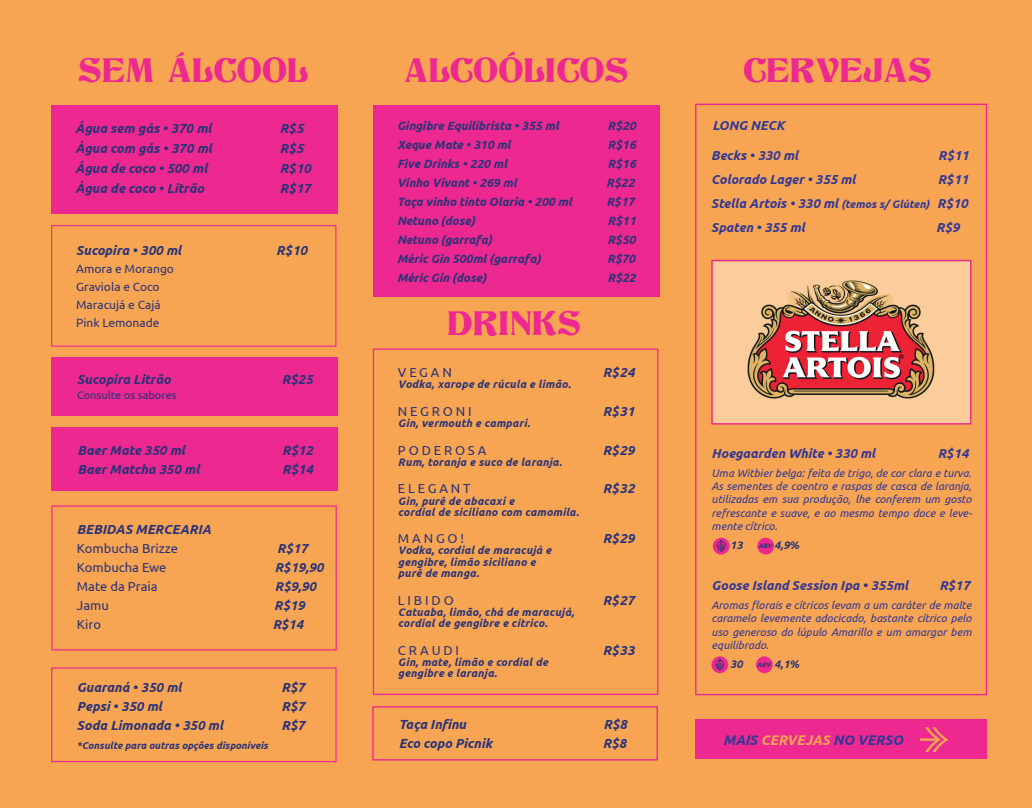
<style>
.page{position:relative;width:1032px;height:808px;background:#fff}
.page>*{position:absolute;margin:0;border:0;box-sizing:border-box;transform-origin:0 0}
.t1{font:36px "Titania";color:#ed2890}
.t2{font:italic 700 14px "Ubuntu";color:#323795}
.t3{font:italic 700 13.2px "Ubuntu";color:#2a3378}
.t4{font:italic 700 13px/24px "Ubuntu";color:#323795;text-align:justify}
.t5{font:13px "Ubuntu";color:#2a3378}
.t6{font:13px "Ubuntu";letter-spacing:.19em;color:#2a3378}
.t7{font:italic 700 13px "Ubuntu";color:#2a3378}
.t8{font:13px "Ubuntu";letter-spacing:.22em;color:#2a3378}
.t9{font:italic 700 12px "Ubuntu";color:#2a3378}
.t10{font:12px/18px "Ubuntu";color:#2a3378}
.t11{font:italic 11px/13.2px "Ubuntu";color:#323795;text-align:justify}
.t12{font:italic 700 11px/11.2px "Ubuntu";letter-spacing:.02em;color:#2a3378}
.t13{font:11px "Ubuntu";color:#2a3378}
.t14{font:italic 700 10px "Ubuntu";color:#2a3378}
.t15{font:italic 700 6.6px "Ubuntu";letter-spacing:-.015em;color:#2a3378}
.s1{font-size:11px}
.s2{font-size:13.2px;color:#2a3378}
.s3{color:#f8a553}
</style>
<div class="page">
<div style="left:0;top:0;width:1031px;height:807px;background:#f8a553"></div>
<div style="left:695px;top:104px;width:292px;height:591px;border:1px solid #ed2890"></div>
<div style="left:372px;top:706px;width:285px;height:54px;border:1px solid #ed2890"></div>
<div style="left:51px;top:225px;width:285px;height:121px;border:1px solid #ed2890"></div>
<div style="left:373px;top:348px;width:285px;height:346px;border:1px solid #ed2890"></div>
<div style="left:51px;top:667px;width:285px;height:95px;border:1px solid #ed2890"></div>
<div style="left:51px;top:505px;width:286px;height:145px;border:1px solid #ed2890"></div>
<div style="left:373px;top:105px;width:287px;height:192px;background:#ed2890"></div>
<div style="left:51px;top:105px;width:286px;height:108px;background:#ed2890"></div>
<div style="left:52px;top:357px;width:286px;height:59px;background:#ed2890"></div>
<div style="left:51px;top:427px;width:287px;height:64px;background:#ed2890"></div>
<div style="left:695px;top:719px;width:291px;height:39px;background:#ed2890"></div>
<svg style="left:920px;top:727px;width:28px;height:24px"></svg>
<svg style="left:712px;top:537px;width:17px;height:17px"></svg>
<svg style="left:716px;top:540px;width:9px;height:12px"></svg>
<div style="left:757px;top:537px;width:17px;height:17px;background:#ed2890;border-radius:50%"></div>
<svg style="left:711px;top:656px;width:17px;height:17px"></svg>
<svg style="left:715px;top:658px;width:9px;height:12px"></svg>
<div style="left:755px;top:656px;width:17px;height:17px;background:#ed2890;border-radius:50%"></div>
<svg style="left:711px;top:260px;width:260px;height:164px;background:#fabc98"></svg>
<img style="left:725px;top:268px;width:230px;height:148px">
<h1 class="t1" style="left:79px;top:49px;width:232px">SEM ÁLCOOL</h1>
<h1 class="t1" style="left:404px;top:49px;width:226px">ALCOÓLICOS</h1>
<h1 class="t1" style="left:743px;top:49px;width:190px">CERVEJAS</h1>
<p class="t3" style="left:75px;top:120px;width:138px">Água sem gás • 370 ml</p>
<p class="t3" style="left:280px;top:120px;width:25px">R$5</p>
<p class="t3" style="left:75px;top:140px;width:138px">Água com gás • 370 ml</p>
<p class="t3" style="left:280px;top:140px;width:25px">R$5</p>
<p class="t3" style="left:75px;top:160px;width:134px">Água de coco • 500 ml</p>
<p class="t3" style="left:280px;top:160px;width:33px">R$10</p>
<p class="t3" style="left:75px;top:180px;width:130px">Água de coco • Litrão</p>
<p class="t3" style="left:280px;top:180px;width:33px">R$17</p>
<p class="t3" style="left:76px;top:242px;width:107px">Sucopira • 300 ml</p>
<p class="t3" style="left:276px;top:242px;width:33px">R$10</p>
<p class="t10" style="left:76px;top:259px;width:99px">Amora e Morango<br>Graviola e Coco<br>Maracujá e Cajá<br>Pink Lemonade</p>
<p class="t3" style="left:77px;top:371px;width:95px">Sucopira Litrão</p>
<p class="t3" style="left:282px;top:371px;width:33px">R$25</p>
<p class="t13" style="left:77px;top:388px;width:101px">Consulte os sabores</p>
<p class="t3" style="left:77px;top:442px;width:109px">Baer Mate 350 ml</p>
<p class="t3" style="left:282px;top:442px;width:33px">R$12</p>
<p class="t3" style="left:77px;top:461px;width:124px">Baer Matcha 350 ml</p>
<p class="t3" style="left:282px;top:461px;width:33px">R$14</p>
<p class="t3" style="left:77px;top:521px;width:136px">BEBIDAS MERCEARIA</p>
<p class="t5" style="left:77px;top:540px;width:103px">Kombucha Brizze</p>
<p class="t7" style="left:277px;top:540px;width:32px">R$17</p>
<p class="t5" style="left:77px;top:559px;width:91px">Kombucha Ewe</p>
<p class="t7" style="left:275px;top:559px;width:50px">R$19,90</p>
<p class="t5" style="left:77px;top:578px;width:82px">Mate da Praia</p>
<p class="t7" style="left:275px;top:578px;width:43px">R$9,90</p>
<p class="t6" style="left:77px;top:597px;width:33px">Jamu</p>
<p class="t7" style="left:274px;top:597px;width:32px">R$19</p>
<p class="t6" style="left:77px;top:616px;width:26px">Kiro</p>
<p class="t7" style="left:272px;top:616px;width:32px">R$14</p>
<p class="t3" style="left:77px;top:678px;width:106px">Guaraná • 350 ml</p>
<p class="t3" style="left:281px;top:678px;width:25px">R$7</p>
<p class="t3" style="left:77px;top:697px;width:87px">Pepsi • 350 ml</p>
<p class="t3" style="left:281px;top:697px;width:25px">R$7</p>
<p class="t3" style="left:77px;top:716px;width:148px">Soda Limonada • 350 ml</p>
<p class="t3" style="left:281px;top:716px;width:25px">R$7</p>
<p class="t14" style="left:77px;top:739px;width:193px">*Consulte para outras opções disponíveis</p>
<p class="t9" style="left:397px;top:118px;width:163px">Gingibre Equilibrista • 355 ml</p>
<p class="t9" style="left:607px;top:118px;width:30px">R$20</p>
<p class="t9" style="left:397px;top:137px;width:115px">Xeque Mate • 310 ml</p>
<p class="t9" style="left:607px;top:137px;width:30px">R$16</p>
<p class="t9" style="left:397px;top:156px;width:112px">Five Drinks • 220 ml</p>
<p class="t9" style="left:607px;top:156px;width:30px">R$16</p>
<p class="t9" style="left:397px;top:175px;width:121px">Vinho Vivant • 269 ml</p>
<p class="t9" style="left:606px;top:175px;width:30px">R$22</p>
<p class="t9" style="left:397px;top:194px;width:176px">Taça vinho tinto Olaria • 200 ml</p>
<p class="t9" style="left:606px;top:194px;width:30px">R$17</p>
<p class="t9" style="left:397px;top:213px;width:79px">Netuno (dose)</p>
<p class="t9" style="left:607px;top:213px;width:30px">R$11</p>
<p class="t9" style="left:397px;top:232px;width:97px">Netuno (garrafa)</p>
<p class="t9" style="left:607px;top:232px;width:30px">R$50</p>
<p class="t9" style="left:397px;top:251px;width:145px">Méric Gin 500ml (garrafa)</p>
<p class="t9" style="left:607px;top:251px;width:30px">R$70</p>
<p class="t9" style="left:397px;top:270px;width:91px">Méric Gin (dose)</p>
<p class="t9" style="left:607px;top:270px;width:30px">R$22</p>
<h1 class="t1" style="left:448px;top:302px;width:135px">DRINKS</h1>
<p class="t6" style="left:398px;top:364px;width:55px">VEGAN</p>
<p class="t3" style="left:602px;top:364px;width:33px">R$24</p>
<p class="t12" style="left:398px;top:378px;width:174px">Vodka, xarope de rúcula e limão.</p>
<p class="t8" style="left:398px;top:403px;width:75px">NEGRONI</p>
<p class="t3" style="left:602px;top:403px;width:33px">R$31</p>
<p class="t12" style="left:398px;top:417px;width:133px">Gin, vermouth e campari.</p>
<p class="t8" style="left:398px;top:442px;width:90px">PODEROSA</p>
<p class="t3" style="left:602px;top:442px;width:33px">R$29</p>
<p class="t12" style="left:398px;top:456px;width:165px">Rum, toranja e suco de laranja.</p>
<p class="t8" style="left:398px;top:481px;width:74px">ELEGANT</p>
<p class="t3" style="left:602px;top:480px;width:33px">R$32</p>
<p class="t12" style="left:398px;top:495px;width:182px">Gin, purê de abacaxi e<br>cordial de siciliano com camomila.</p>
<p class="t6" style="left:398px;top:530px;width:67px">MANGO!</p>
<p class="t3" style="left:602px;top:530px;width:33px">R$29</p>
<p class="t12" style="left:398px;top:544px;width:155px">Vodka, cordial de maracujá e gengibre, limão siciliano e purê de manga.</p>
<p class="t6" style="left:398px;top:592px;width:57px">LIBIDO</p>
<p class="t3" style="left:602px;top:591px;width:33px">R$27</p>
<p class="t12" style="left:398px;top:606px;width:178px">Catuaba, limão, chá de maracujá, cordial de gengibre e cítrico.</p>
<p class="t6" style="left:398px;top:641px;width:63px">CRAUDI</p>
<p class="t3" style="left:602px;top:641px;width:33px">R$33</p>
<p class="t12" style="left:398px;top:656px;width:151px">Gin, mate, limão e cordial de gengibre e laranja.</p>
<p class="t3" style="left:398px;top:716px;width:69px">Taça Infinu</p>
<p class="t3" style="left:603px;top:716px;width:25px">R$8</p>
<p class="t3" style="left:398px;top:735px;width:95px">Eco copo Picnik</p>
<p class="t3" style="left:602px;top:735px;width:25px">R$8</p>
<p class="t4" style="left:712px;top:113px;width:74px">LONG NECK</p>
<p class="t4" style="left:711px;top:143px;width:88px">Becks • 330 ml</p>
<p class="t4" style="left:938px;top:143px;width:32px">R$11</p>
<p class="t4" style="left:711px;top:167px;width:146px">Colorado Lager • 355 ml</p>
<p class="t4" style="left:711px;top:167px;width:259px;text-indent:226px">R$11<br>Stella Artois • 330 ml <span class="s1">(temos s/ Glúten)</span> R$10<br>Spaten • 355 ml</p>
<p class="t4" style="left:936px;top:215px;width:25px">R$9</p>
<p class="t4" style="left:711px;top:441px;width:165px">Hoegaarden White • 330 ml</p>
<p class="t4" style="left:937px;top:441px;width:32px">R$14</p>
<p class="t11" style="left:711px;top:466px;width:262px">Uma Witbier belga: feita de trigo, de cor clara e turva.<br>As sementes de coentro e raspas de casca de laranja, utilizadas em sua produção, lhe conferem um gosto refrescante e suave, e ao mesmo tempo doce e leve&shy;mente cítrico.</p>
<p class="t12" style="left:730px;top:539px;width:14px">13</p>
<p class="t12" style="left:774px;top:539px;width:26px">4,9%</p>
<p class="t4" style="left:711px;top:573px;width:198px">Goose Island Session Ipa <span class="s2">•</span> 355ml</p>
<p class="t4" style="left:939px;top:573px;width:32px">R$17</p>
<p class="t11" style="left:711px;top:598px;width:261px">Aromas florais e cítricos levam a um caráter de malte caramelo levemente adocicado, bastante cítrico pelo uso generoso do lúpulo Amarillo e um amargor bem equilibrado.</p>
<p class="t12" style="left:730px;top:658px;width:14px">30</p>
<p class="t12" style="left:774px;top:658px;width:26px">4,1%</p>
<p class="t15" style="left:758px;top:541px;width:15px">ABV</p>
<p class="t15" style="left:757px;top:660px;width:15px">ABV</p>
<p class="t2" style="left:723px;top:731px;width:181px">MAIS <span class="s3">CERVEJAS</span> NO VERSO</p>
</div>
